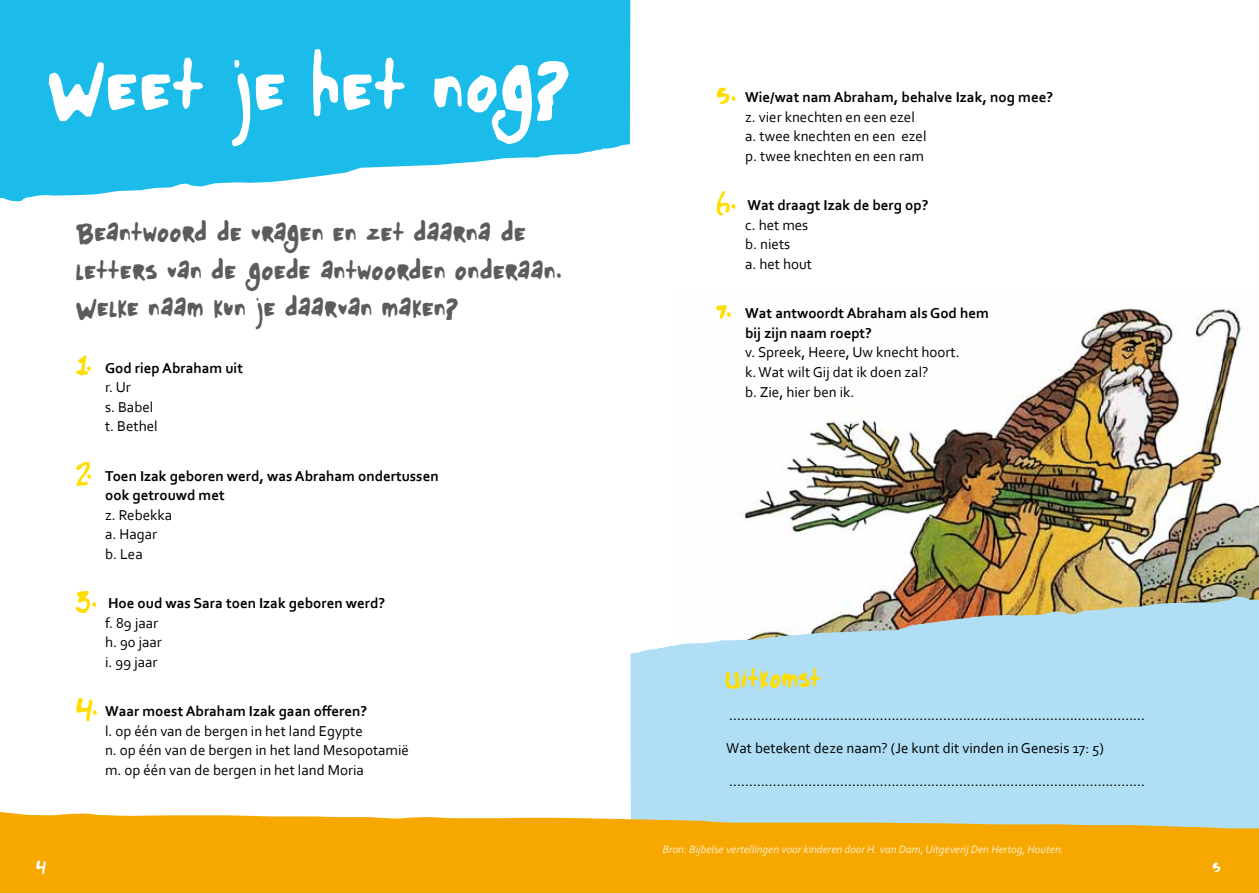
<style>
.page{position:relative;width:1259px;height:893px;background:#fff}
.page>*{position:absolute;margin:0;border:0;box-sizing:border-box;transform-origin:0 0}
.t1{font:84.6px "Glue";letter-spacing:.025em;color:#fff}
.t2{font:30.75px/37.5px "Glue";letter-spacing:.025em;color:#5b5c5e}
.t3{font:30.75px "Glue";letter-spacing:.025em;color:#fd0}
.t4{font:18px "Glue";color:#fff}
.t5{font:15px/19.5px "Corbel";color:#000}
.t6{font:700 15px/19.5px "Corbel";color:#000}
.t7{font:italic 11.25px "Corbel";color:#fff}
.s1{font-family:"Glue";font-size:30.75px;color:#fd0}
.s2{font-weight:700}
.s3{font-family:"Glue";font-weight:400;font-size:30.75px;color:#fd0}
.s4{font-weight:400}
</style>
<div class="page">
<svg style="left:0;top:0;width:630px;height:202px;background:#39c4ec"></svg>
<img style="left:742px;top:308px;width:517px;height:287px">
<svg style="left:630px;top:595px;width:629px;height:216px;background:#b5dbeb"></svg>
<svg style="left:0;top:811px;width:1259px;height:82px;background:#f1af1b"></svg>
<h1 class="t1" style="left:49px;top:45px;width:524px">Weet je het nog?</h1>
<h2 class="t2" style="left:77px;top:217px;width:487px">Beantwoord de vragen en zet daarna de letters van de goede antwoorden onderaan.<br>Welke naam kun je daarvan maken?</h2>
<p class="t5" style="left:105px;top:357px;width:139px;text-indent:-29px"><span class="s1">1.</span> <span class="s2">God riep Abraham uit </span>r. Ur<br>s. Babel<br>t. Bethel</p>
<p class="t6" style="left:105px;top:465px;width:335px;text-indent:-28px"><span class="s3">2.</span> Toen Izak geboren werd, was Abraham ondertussen ook getrouwd met</p>
<p class="t5" style="left:105px;top:504px;width:69px">z. Rebekka a. Hagar b. Lea</p>
<p class="t6" style="left:105px;top:593px;width:281px;text-indent:-29px"><span class="s3">3.</span> Hoe oud was Sara toen Izak geboren werd? <span class="s4">f. 89 jaar<br>h. 90 jaar<br>i. 99 jaar</span></p>
<p class="t5" style="left:105px;top:701px;width:305px;text-indent:-29px"><span class="s1">4.</span> <span class="s2">Waar moest Abraham Izak gaan offeren?<br></span>l. op één van de bergen in het land Egypte<br>n. op één van de bergen in het land Mesopotamië m. op één van de bergen in het land Moria</p>
<p class="t5" style="left:745px;top:87px;width:309px;text-indent:-29px"><span class="s1">5.</span> <span class="s2">Wie/wat nam Abraham, behalve Izak, nog mee? </span>z. vier knechten en een ezel<br>a. twee knechten en een ezel<br>p. twee knechten en een ram</p>
<p class="t5" style="left:745px;top:195px;width:185px;text-indent:-28px"><span class="s1">6.</span> <span class="s2">Wat draagt Izak de berg op? </span>c. het mes<br>b. niets<br>a. het hout</p>
<p class="t6" style="left:745px;top:303px;width:245px;text-indent:-29px"><span class="s3">7.</span> Wat antwoordt Abraham als God hem bij zijn naam roept?</p>
<p class="t5" style="left:745px;top:342px;width:216px">v. Spreek, Heere, Uw knecht hoort. k. Wat wilt Gij dat ik doen zal?<br>b. Zie, hier ben ik.</p>
<h2 class="t3" style="left:726px;top:663px;width:96px">Uitkomst</h2>
<p class="t5" style="left:729px;top:705px;width:417px">……………………………………………………………………………………………</p>
<p class="t5" style="left:726px;top:738px;width:379px">Wat betekent deze naam? (Je kunt dit vinden in Genesis 17: 5)</p>
<p class="t5" style="left:729px;top:771px;width:417px">……………………………………………………………………………………………</p>
<p class="t7" style="left:662px;top:842px;width:403px">Bron: Bijbelse vertellingen voor kinderen door H. van Dam, Uitgeverij Den Hertog, Houten.</p>
<p class="t4" style="left:36px;top:857px;width:11px">4</p>
<p class="t4" style="left:1212px;top:857px;width:9px">5</p>
</div>
